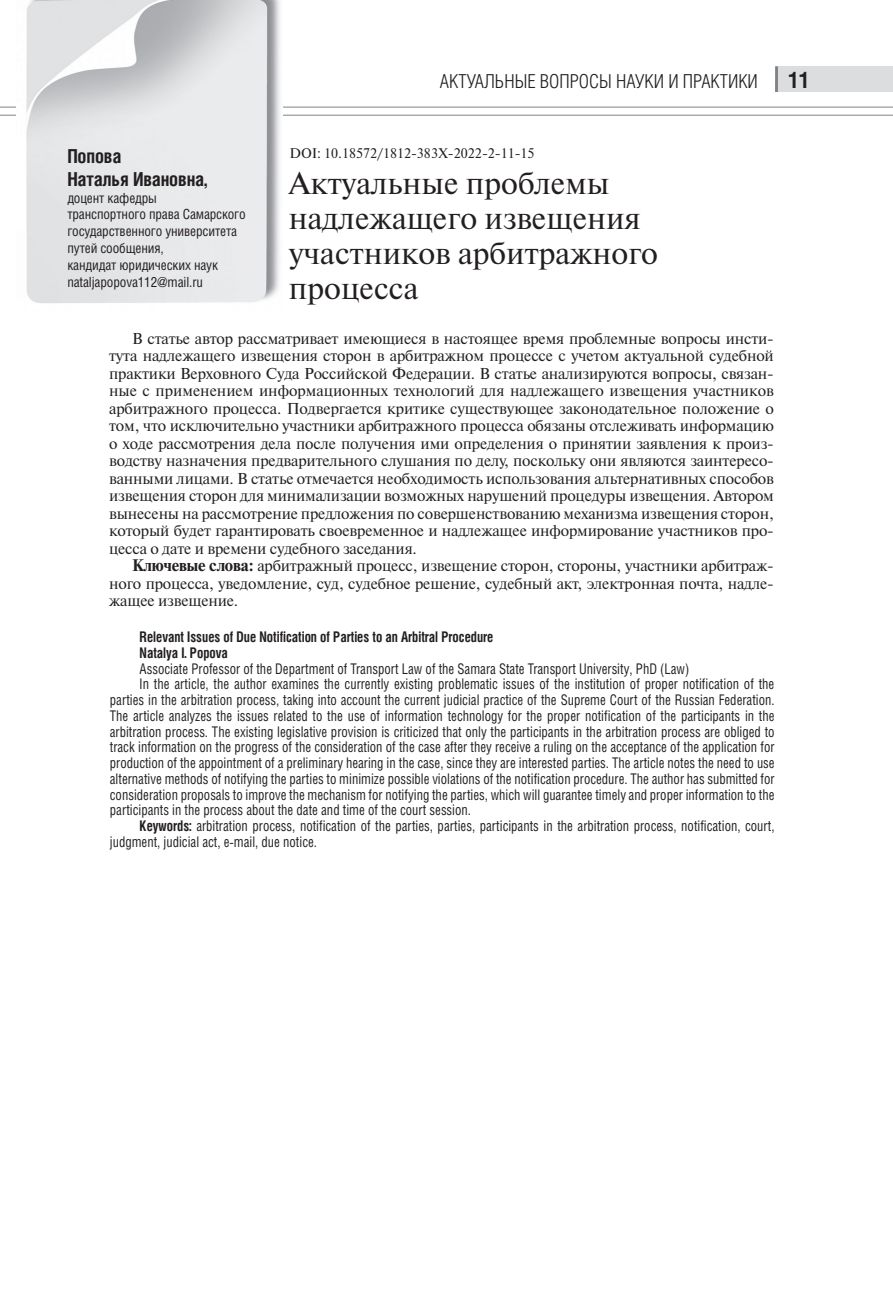
<style>
.page{position:relative;width:893px;height:1300px;background:#fff}
.page>*{position:absolute;margin:0;border:0;box-sizing:border-box;transform-origin:0 0}
.t1{font:31.5px/35px "Newton C";color:#231f20}
.t2{font:700 22.75px "Helios Cond";color:#231f20}
.t3{font:300 19.25px "Helios Cond";color:#231f20}
.t4{font:700 19.25px/23.1px "Helios Cond";letter-spacing:-.01em;color:#231f20}
.t5{font:15.75px/17.5px "Newton C";letter-spacing:-.01em;color:#231f20;text-align:justify}
.t6{font:14.7px "Helios Cond";color:#231f20;scale:.9 1}
.t7{font:700 14.7px/15.8px "Helios Cond";color:#231f20;scale:.9 1}
.t8{font:14px/16.8px "Helios Cond";letter-spacing:-.01em;color:#231f20}
.t9{font:14px "Newton C";color:#231f20}
.s1{font-weight:700}
</style>
<div class="page">
<div style="left:775px;top:66px;width:118px;height:26px;background:#dcdddf"></div>
<svg style="left:0;top:107px;width:16px;height:1px"></svg>
<svg style="left:0;top:115px;width:16px;height:1px"></svg>
<hr style="left:25px;top:107px;width:868px;height:1px;background:#808285">
<hr style="left:25px;top:115px;width:868px;height:1px;background:#808285">
<hr style="left:775px;top:66px;width:3px;height:26px;background:#808285">
<img style="left:25px;top:0;width:257px;height:303px">
<h3 class="t4" style="left:67px;top:146px;width:141px">Попова<br>Наталья Ивановна,</h3>
<p class="t8" style="left:67px;top:190px;width:180px">доцент кафедры<br>транспортного права Самарского государственного университета путей сообщения,<br>кандидат юридических наук nataljapopova112@mail.ru</p>
<h3 class="t3" style="left:440px;top:71px;width:320px">АКТУАЛЬНЫЕ ВОПРОСЫ НАУКИ И ПРАКТИКИ</h3>
<h2 class="t2" style="left:788px;top:72px;width:23px">11</h2>
<p class="t9" style="left:289px;top:149px;width:247px">DOI: 10.18572/1812-383X-2022-2-11-15</p>
<h1 class="t1" style="left:289px;top:168px;width:371px">Актуальные проблемы надлежащего извещения участников арбитражного процесса</h1>
<p class="t5" style="left:109px;top:331px;width:666px;text-indent:23px">В статье автор рассматривает имеющиеся в настоящее время проблемные вопросы инсти&shy;тута надлежащего извещения сторон в арбитражном процессе с учетом актуальной судебной практики Верховного Суда Российской Федерации. В статье анализируются вопросы, связан&shy;ные с применением информационных технологий для надлежащего извещения участников арбитражного процесса. Подвергается критике существующее законодательное положение о том, что исключительно участники арбитражного процесса обязаны отслеживать информацию о ходе рассмотрения дела после получения ими определения о принятии заявления к произ&shy;водству назначения предварительного слушания по делу, поскольку они являются заинтересо&shy;ванными лицами. В статье отмечается необходимость использования альтернативных способов извещения сторон для минимализации возможных нарушений процедуры извещения. Автором вынесены на рассмотрение предложения по совершенствованию механизма извещения сторон, который будет гарантировать своевременное и надлежащее информирование участников про&shy;цесса о дате и времени судебного заседания.</p>
<p class="t5" style="left:109px;top:558px;width:666px;text-indent:23px"><span class="s1">Ключевые слова:</span> арбитражный процесс, извещение сторон, стороны, участники арбитраж&shy;ного процесса, уведомление, суд, судебное решение, судебный акт, электронная почта, надле&shy;жащее извещение.</p>
<p class="t7" style="left:140px;top:630px;width:395px">Relevant Issues of Due Notification of Parties to an Arbitral Procedure<br>Natalya I. Popova</p>
<p class="t6" style="left:140px;top:663px;width:612px">Associate Professor of the Department of Transport Law of the Samara State Transport University, PhD (Law)</p>
<p class="t6" style="left:140px;top:679px;width:707px">In the article, the author examines the currently existing problematic issues of the institution of proper notification of the</p>
<p class="t6" style="left:110px;top:695px;width:740px">parties in the arbitration process, taking into account the current judicial practice of the Supreme Court of the Russian Federation.</p>
<p class="t6" style="left:110px;top:710px;width:740px">The article analyzes the issues related to the use of information technology for the proper notification of the participants in the</p>
<p class="t6" style="left:110px;top:726px;width:740px">arbitration process. The existing legislative provision is criticized that only the participants in the arbitration process are obliged to</p>
<p class="t6" style="left:110px;top:742px;width:740px">track information on the progress of the consideration of the case after they receive a ruling on the acceptance of the application for</p>
<p class="t6" style="left:110px;top:758px;width:740px">production of the appointment of a preliminary hearing in the case, since they are interested parties. The article notes the need to use</p>
<p class="t6" style="left:110px;top:773px;width:740px">alternative methods of notifying the parties to minimize possible violations of the notification procedure. The author has submitted for</p>
<p class="t6" style="left:110px;top:789px;width:740px">consideration proposals to improve the mechanism for notifying the parties, which will guarantee timely and proper information to the</p>
<p class="t6" style="left:110px;top:805px;width:403px">participants in the process about the date and time of the court session.</p>
<p class="t6" style="left:140px;top:821px;width:707px"><span class="s1">Keywords:</span> arbitration process, notification of the parties, parties, participants in the arbitration process, notification, court,</p>
<p class="t6" style="left:110px;top:836px;width:232px">judgment, judicial act, e-mail, due notice.</p>
</div>
